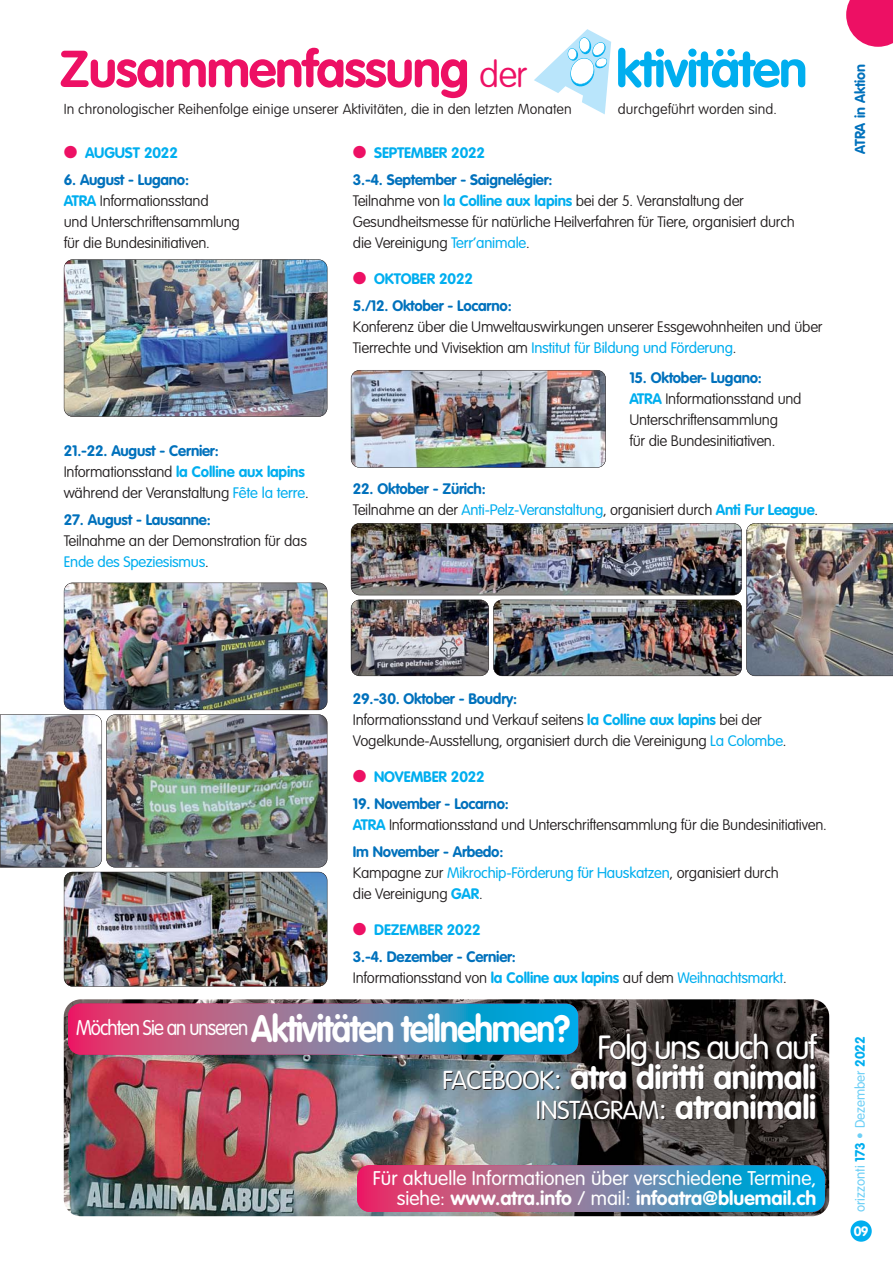
<style>
.page{position:relative;width:893px;height:1263px;background:#fff}
.page>*{position:absolute;margin:0;border:0;box-sizing:border-box;transform-origin:0 0}
.t1{font:700 51px "VAG Rounded";letter-spacing:-.025em;color:#ed1064}
.t2{font:700 51px "VAG Rounded";letter-spacing:-.025em;color:#00aeef}
.t3{font:700 37.5px "VAG Rounded";letter-spacing:-.035em;color:#fff;scale:.9 1}
.t4{font:700 33px/30px "VAG Rounded";letter-spacing:-.01em;color:#fff;text-align:right}
.t5{font:300 19.5px/19.5px "VAG Rounded";color:#fff;text-align:right}
.t6{font:100 15px/21px "VAG Rounded";letter-spacing:-.015em;color:#231f20}
.t7{font:700 15px/27px "VAG Rounded";letter-spacing:-.015em;color:#0071bc}
.t8{font:700 15px "VAG Rounded";letter-spacing:-.01em;color:#00aeef}
.t9{font:100 14.25px "VAG Rounded";letter-spacing:.005em;color:#231f20}
.t10{font:700 14.25px "VAG Rounded";color:#0071bc}
.t11{font:300 13.5px "VAG Rounded";color:#6dcff6}
.t12{font:700 13.5px "VAG Rounded";color:#fff}
.s1{font-weight:100;font-size:36px}
.s2{color:#ed1064}
.s3{font-weight:700;color:#0071bc}
.s4{font-weight:700;color:#00aeef}
.s5{font-weight:300;color:#00aeef}
.s6{color:#00aeef}
.s7{font-weight:300}
.s8{font-weight:300;font-size:25.5px}
.s9{font-weight:700}
</style>
<div class="page">
<img style="left:351px;top:370px;width:255px;height:98px;border-radius:9px">
<div style="left:351px;top:370px;width:255px;height:98px;border:1px solid #231f20;border-radius:9px"></div>
<svg style="left:846px;top:0;width:47px;height:47px;background:#ef2d77"></svg>
<div style="left:850px;top:1220px;width:22px;height:22px;background:#00aeef;border-radius:50%"></div>
<img style="left:64px;top:260px;width:263px;height:157px;border-radius:9px">
<div style="left:64px;top:259px;width:263px;height:158px;border:1px solid #231f20;border-radius:9px"></div>
<img style="left:64px;top:583px;width:263px;height:127px;border-radius:9px">
<div style="left:64px;top:583px;width:263px;height:127px;border:1px solid #231f20;border-radius:9px"></div>
<img style="left:0;top:714px;width:102px;height:153px">
<img style="left:106px;top:714px;width:221px;height:153px;border-radius:9px">
<div style="left:106px;top:714px;width:221px;height:153px;border:1px solid #231f20;border-radius:9px"></div>
<img style="left:351px;top:523px;width:391px;height:72px;border-radius:9px">
<div style="left:351px;top:523px;width:391px;height:72px;border:1px solid #231f20;border-radius:9px"></div>
<img style="left:351px;top:600px;width:138px;height:76px;border-radius:9px">
<div style="left:351px;top:600px;width:138px;height:76px;border:1px solid #231f20;border-radius:9px"></div>
<img style="left:493px;top:600px;width:249px;height:76px;border-radius:9px">
<div style="left:493px;top:600px;width:249px;height:76px;border:1px solid #231f20;border-radius:9px"></div>
<img style="left:746px;top:523px;width:147px;height:153px">
<img style="left:64px;top:999px;width:765px;height:217px;border-radius:17px">
<svg style="left:68px;top:1003px;width:510px;height:51px;background:#7b78a2"></svg>
<svg style="left:357px;top:1165px;width:468px;height:47px;background:#7b78a3"></svg>
<svg style="left:534px;top:29px;width:77px;height:85px"></svg>
<img style="left:64px;top:872px;width:263px;height:114px;border-radius:9px">
<div style="left:64px;top:872px;width:263px;height:114px;border:1px solid #231f20;border-radius:9px"></div>
<h1 class="t1" style="left:60px;top:48px;width:470px">Zusammenfassung <span class="s1">der</span></h1>
<h1 class="t2" style="left:616px;top:48px;width:193px">ktivitäten</h1>
<p class="t9" style="left:64px;top:103px;width:509px">In chronologischer Reihenfolge einige unserer Aktivitäten, die in den letzten Monaten</p>
<p class="t9" style="left:618px;top:103px;width:161px">durchgeführt worden sind.</p>
<p class="t8" style="left:64px;top:146px;width:116px"><span class="s2">●</span> AUGUST 2022</p>
<p class="t6" style="left:64px;top:170px;width:178px"><span class="s3">6. August - Lugano:<br></span><span class="s4">ATRA</span> Informationsstand<br>und Unterschriftensammlung für die Bundesinitiativen.</p>
<p class="t6" style="left:64px;top:441px;width:246px"><span class="s3">21.-22. August - Cernier:<br></span>Informationsstand <span class="s4">la Colline aux lapins </span>während der Veranstaltung <span class="s5">Fête la terre</span>.</p>
<p class="t7" style="left:64px;top:507px;width:149px">27. August - Lausanne:</p>
<p class="t6" style="left:64px;top:531px;width:245px">Teilnahme an der Demonstration für das<br><span class="s5">Ende des Speziesismus</span>.</p>
<p class="t7" style="left:353px;top:140px;width:201px"><span class="s2">●</span> <span class="s6">SEPTEMBER 2022<br></span>3.-4. September - Saignelégier:</p>
<p class="t6" style="left:353px;top:191px;width:443px">Teilnahme von <span class="s4">la Colline aux lapins</span> bei der 5. Veranstaltung der<br>Gesundheitsmesse für natürliche Heilverfahren für Tiere, organisiert durch die Vereinigung <span class="s5">Terr’animale</span>.</p>
<p class="t7" style="left:353px;top:266px;width:160px"><span class="s2">●</span> <span class="s6">OKTOBER 2022<br></span>5./12. Oktober - Locarno:</p>
<p class="t6" style="left:353px;top:317px;width:471px">Konferenz über die Umweltauswirkungen unserer Essgewohnheiten und über<br>Tierrechte und Vivisektion am <span class="s5">Institut für Bildung und Förderung</span>.</p>
<p class="t6" style="left:629px;top:368px;width:174px"><span class="s3">15. Oktober- Lugano:<br></span><span class="s4">ATRA</span> Informationsstand und<br>Unterschriftensammlung<br>für die Bundesinitiativen.</p>
<p class="t6" style="left:353px;top:479px;width:467px"><span class="s3">22. Oktober - Zürich:<br></span>Teilnahme an der <span class="s5">Anti-Pelz-Veranstaltung</span>, organisiert durch <span class="s4">Anti Fur League</span>.</p>
<p class="t10" style="left:854px;top:154px;width:92px;rotate:-90deg">ATRA in Aktion</p>
<p class="t6" style="left:353px;top:689px;width:435px"><span class="s3">29.-30. Oktober - Boudry:<br></span>Informationsstand und Verkauf seitens <span class="s4">la Colline aux lapins</span> bei der<br>Vogelkunde-Ausstellung, organisiert durch die Vereinigung <span class="s5">La Colombe</span>.</p>
<p class="t8" style="left:353px;top:770px;width:133px"><span class="s2">●</span> NOVEMBER 2022</p>
<p class="t6" style="left:353px;top:794px;width:475px"><span class="s3">19. November - Locarno:<br></span><span class="s4">ATRA</span> Informationsstand und Unterschriftensammlung für die Bundesinitiativen.</p>
<p class="t6" style="left:353px;top:842px;width:427px"><span class="s3">Im November - Arbedo:<br></span>Kampagne zur <span class="s5">Mikrochip-Förderung für Hauskatzen</span>, organisiert durch die Vereinigung <span class="s4">GAR</span>.</p>
<p class="t7" style="left:353px;top:917px;width:164px"><span class="s2">●</span> <span class="s6">DEZEMBER 2022<br></span>3.-4. Dezember - Cernier:</p>
<p class="t6" style="left:353px;top:968px;width:435px">Informationsstand von <span class="s4">la Colline aux lapins</span> auf dem <span class="s5">Weihnachtsmarkt</span>.</p>
<h2 class="t3" style="left:76px;top:1013px;width:551px"><sup>Möchten</sup> <sup>Sie</sup> <sup>an</sup> <sup>unseren</sup> Aktivitäten teilnehmen?</h2>
<h3 class="t4" style="left:442px;top:1035px;width:376px"><span class="s7">Folg uns auch auf<br></span><span class="s8">FACEBOOK</span><span class="s7">:</span> atra diritti animali<br><span class="s8">INSTAGRAM</span><span class="s7">:</span> atranimali</h3>
<h3 class="t5" style="left:373px;top:1170px;width:445px">Für aktuelle Informationen über verschiedene Termine, siehe: <span class="s9">www.atra.info</span> / mail: <span class="s9">infoatra@bluemail.ch</span></h3>
<p class="t11" style="left:854px;top:1212px;width:177px;rotate:-90deg">orizzonti <span class="s4">173</span> • Dezember <span class="s4">2022</span></p>
<p class="t12" style="left:854px;top:1225px;width:16px">09</p>
</div>
